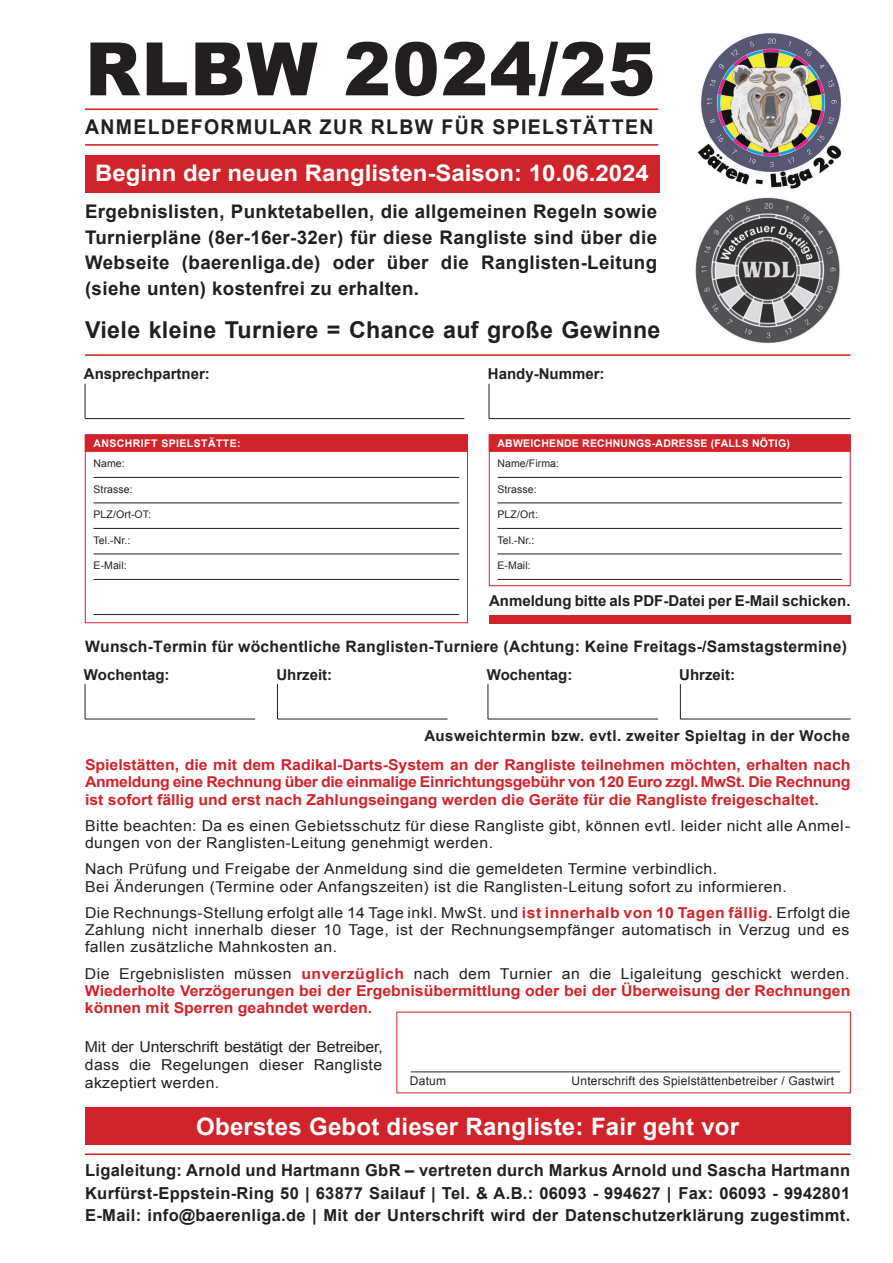
<style>
.page{position:relative;width:893px;height:1263px;background:#fff}
.page>*{position:absolute;margin:0;border:0;box-sizing:border-box;transform-origin:0 0}
.t1{font:900 73.8px "Arial";letter-spacing:.02em;color:#231f20;scale:.96 1}
.t2{font:700 24px "Arial";letter-spacing:.01em;color:#fff}
.t3{font:700 23.25px "Arial";letter-spacing:.015em;color:#231f20}
.t4{font:700 22.8px "Arial";color:#fff;scale:1.05 1}
.t5{font:700 20.25px "Arial";letter-spacing:.07em;color:#231f20;scale:.96 1}
.t6{font:700 18.75px/25.5px "Arial";letter-spacing:.02em;color:#231f20;text-align:justify}
.t7{font:700 16.5px/22.5px "Arial";letter-spacing:.02em;color:#231f20;text-align:justify}
.t8{font:700 15.75px "Arial";letter-spacing:.015em;color:#231f20}
.t9{font:15px/17.2px "Arial";letter-spacing:.025em;color:#231f20;scale:1.05 1}
.t10{font:700 15px/17.2px "Arial";color:#d1232a;text-align:justify;scale:1.05 1}
.t11{font:700 15px "Arial";color:#231f20}
.t12{font:700 15px "Arial";letter-spacing:.03em;color:#231f20}
.t13{font:12px "Arial";letter-spacing:.02em;color:#231f20}
.t14{font:10.5px "Arial";letter-spacing:.01em;color:#231f20}
.t15{font:700 10.5px "Arial";letter-spacing:.02em;color:#fff}
.t16{font:700 10.5px "Arial";letter-spacing:.04em;color:#fff}
.s1{font-weight:700;color:#d1232a}
.s2{font-weight:400;color:#231f20}
</style>
<div class="page">
<div style="left:85px;top:155px;width:574px;height:38px;background:#d1232a"></div>
<img style="left:697px;top:33px;width:145px;height:156px">
<hr style="left:85px;top:108px;width:573px;height:2px;background:#d1232a">
<hr style="left:85px;top:144px;width:573px;height:2px;background:#d1232a">
<hr style="left:85px;top:354px;width:765px;height:2px;background:#d1232a">
<hr style="left:85px;top:384px;width:1px;height:35px;background:#231f20">
<hr style="left:85px;top:418px;width:379px;height:1px;background:#231f20">
<hr style="left:489px;top:384px;width:1px;height:35px;background:#231f20">
<hr style="left:489px;top:418px;width:361px;height:1px;background:#231f20">
<div style="left:85px;top:435px;width:383px;height:188px;border:1px solid #d1232a"></div>
<div style="left:85px;top:435px;width:383px;height:17px;background:#d1232a;border:1px solid #d1232a"></div>
<hr style="left:94px;top:477px;width:365px;height:1px;background:#231f20">
<hr style="left:94px;top:503px;width:365px;height:1px;background:#231f20">
<hr style="left:94px;top:528px;width:365px;height:1px;background:#231f20">
<hr style="left:94px;top:554px;width:365px;height:1px;background:#231f20">
<hr style="left:94px;top:579px;width:365px;height:1px;background:#231f20">
<hr style="left:94px;top:614px;width:365px;height:1px;background:#231f20">
<div style="left:489px;top:435px;width:361px;height:151px;border:1px solid #d1232a"></div>
<div style="left:489px;top:435px;width:361px;height:17px;background:#d1232a;border:1px solid #d1232a"></div>
<hr style="left:497px;top:477px;width:345px;height:1px;background:#231f20">
<hr style="left:497px;top:503px;width:345px;height:1px;background:#231f20">
<hr style="left:497px;top:528px;width:345px;height:1px;background:#231f20">
<hr style="left:497px;top:554px;width:345px;height:1px;background:#231f20">
<hr style="left:497px;top:579px;width:345px;height:1px;background:#231f20">
<div style="left:489px;top:615px;width:361px;height:9px;background:#d1232a"></div>
<hr style="left:85px;top:1153px;width:765px;height:2px;background:#d1232a">
<img style="left:695px;top:197px;width:145px;height:146px">
<hr style="left:411px;top:1071px;width:429px;height:1px;background:#231f20">
<div style="left:85px;top:1108px;width:765px;height:37px;background:#d1232a"></div>
<hr style="left:85px;top:684px;width:1px;height:35px;background:#231f20">
<hr style="left:85px;top:719px;width:170px;height:1px;background:#231f20">
<hr style="left:277px;top:684px;width:1px;height:35px;background:#231f20">
<hr style="left:277px;top:719px;width:171px;height:1px;background:#231f20">
<hr style="left:488px;top:684px;width:1px;height:35px;background:#231f20">
<hr style="left:488px;top:719px;width:170px;height:1px;background:#231f20">
<hr style="left:680px;top:684px;width:1px;height:35px;background:#231f20">
<hr style="left:680px;top:719px;width:170px;height:1px;background:#231f20">
<h1 class="t1" style="left:85px;top:15px;width:595px">RLBW 2024/25</h1>
<h3 class="t5" style="left:85px;top:116px;width:594px">ANMELDEFORMULAR ZUR RLBW FÜR SPIELSTÄTTEN</h3>
<h3 class="t4" style="left:95px;top:161px;width:529px">Beginn der neuen Ranglisten-Saison: 10.06.2024</h3>
<p class="t6" style="left:85px;top:199px;width:574px">Ergebnislisten, Punktetabellen, die allgemeinen Regeln sowie Turnierpläne (8er-16er-32er) für diese Rangliste sind über die Webseite (baerenliga.de) oder über die Ranglisten-Leitung (siehe unten) kostenfrei zu erhalten.</p>
<h3 class="t3" style="left:85px;top:317px;width:577px">Viele kleine Turniere = Chance auf große Gewinne</h3>
<p class="t11" style="left:84px;top:365px;width:127px">Ansprechpartner:</p>
<p class="t11" style="left:488px;top:365px;width:118px">Handy-Nummer:</p>
<p class="t16" style="left:94px;top:437px;width:149px">ANSCHRIFT SPIELSTÄTTE:</p>
<p class="t14" style="left:94px;top:458px;width:33px">Name:</p>
<p class="t14" style="left:94px;top:483px;width:41px">Strasse:</p>
<p class="t14" style="left:94px;top:509px;width:59px">PLZ/Ort-OT:</p>
<p class="t14" style="left:94px;top:534px;width:38px">Tel.-Nr.:</p>
<p class="t14" style="left:94px;top:560px;width:35px">E-Mail:</p>
<p class="t15" style="left:497px;top:437px;width:294px">ABWEICHENDE RECHNUNGS-ADRESSE (FALLS NÖTIG)</p>
<p class="t14" style="left:497px;top:458px;width:63px">Name/Firma:</p>
<p class="t14" style="left:497px;top:483px;width:41px">Strasse:</p>
<p class="t14" style="left:497px;top:509px;width:42px">PLZ/Ort:</p>
<p class="t14" style="left:497px;top:534px;width:38px">Tel.-Nr.:</p>
<p class="t14" style="left:497px;top:560px;width:35px">E-Mail:</p>
<p class="t11" style="left:489px;top:592px;width:363px">Anmeldung bitte als PDF-Datei per E-Mail schicken.</p>
<p class="t8" style="left:85px;top:638px;width:763px">Wunsch-Termin für wöchentliche Ranglisten-Turniere (Achtung: Keine Freitags-/Samstagstermine)</p>
<p class="t11" style="left:487px;top:666px;width:87px">Wochentag:</p>
<p class="t11" style="left:679px;top:666px;width:57px">Uhrzeit:</p>
<p class="t11" style="left:84px;top:666px;width:87px">Wochentag:</p>
<p class="t11" style="left:276px;top:666px;width:57px">Uhrzeit:</p>
<p class="t12" style="left:424px;top:728px;width:427px">Ausweichtermin bzw. evtl. zweiter Spieltag in der Woche</p>
<p class="t10" style="left:85px;top:756px;width:731px">Spielstätten, die mit dem Radikal-Darts-System an der Rangliste teilnehmen möchten, erhalten nach Anmeldung eine Rechnung über die einmalige Einrichtungsgebühr von 120 Euro zzgl. MwSt. Die Rechnung ist sofort fällig und erst nach Zahlungseingang werden die Geräte für die Rangliste freigeschaltet.</p>
<p class="t9" style="left:85px;top:817px;width:730px">Bitte beachten: Da es einen Gebietsschutz für diese Rangliste gibt, können evtl. leider nicht alle Anmel&shy;dungen von der Ranglisten-Leitung genehmigt werden.</p>
<p class="t9" style="left:85px;top:860px;width:670px">Nach Prüfung und Freigabe der Anmeldung sind die gemeldeten Termine verbindlich.<br>Bei Änderungen (Termine oder Anfangszeiten) ist die Ranglisten-Leitung sofort zu informieren.</p>
<p class="t9" style="left:85px;top:904px;width:730px;text-align:justify">Die Rechnungs-Stellung erfolgt alle 14 Tage inkl. MwSt. und <span class="s1">ist innerhalb von 10 Tagen fällig.</span> Erfolgt die Zahlung nicht innerhalb dieser 10 Tage, ist der Rechnungsempfänger automatisch in Verzug und es fallen zusätzliche Mahnkosten an.</p>
<p class="t10" style="left:85px;top:965px;width:730px"><span class="s2">Die Ergebnislisten müssen</span> unverzüglich <span class="s2">nach dem Turnier an die Ligaleitung geschickt werden.<br></span>Wiederholte Verzögerungen bei der Ergebnisübermittlung oder bei der Überweisung der Rechnungen können mit Sperren geahndet werden.</p>
<p class="t9" style="left:85px;top:1038px;width:285px;line-height:18px;text-align:justify">Mit der Unterschrift bestätigt der Betreiber, dass die Regelungen dieser Rangliste akzeptiert werden.</p>
<p class="t13" style="left:410px;top:1074px;width:38px">Datum</p>
<p class="t13" style="left:572px;top:1074px;width:264px">Unterschrift des Spielstättenbetreiber / Gastwirt</p>
<h2 class="t2" style="left:196px;top:1113px;width:544px">Oberstes Gebot dieser Rangliste: Fair geht vor</h2>
<p class="t7" style="left:85px;top:1159px;width:767px">Ligaleitung: Arnold und Hartmann GbR – vertreten durch Markus Arnold und Sascha Hartmann Kurfürst-Eppstein-Ring 50 | 63877 Sailauf | Tel. &amp; A.B.: 06093 - 994627 | Fax: 06093 - 9942801<br>E-Mail: info@baerenliga.de | Mit der Unterschrift wird der Datenschutzerklärung zugestimmt.</p>
</div>
